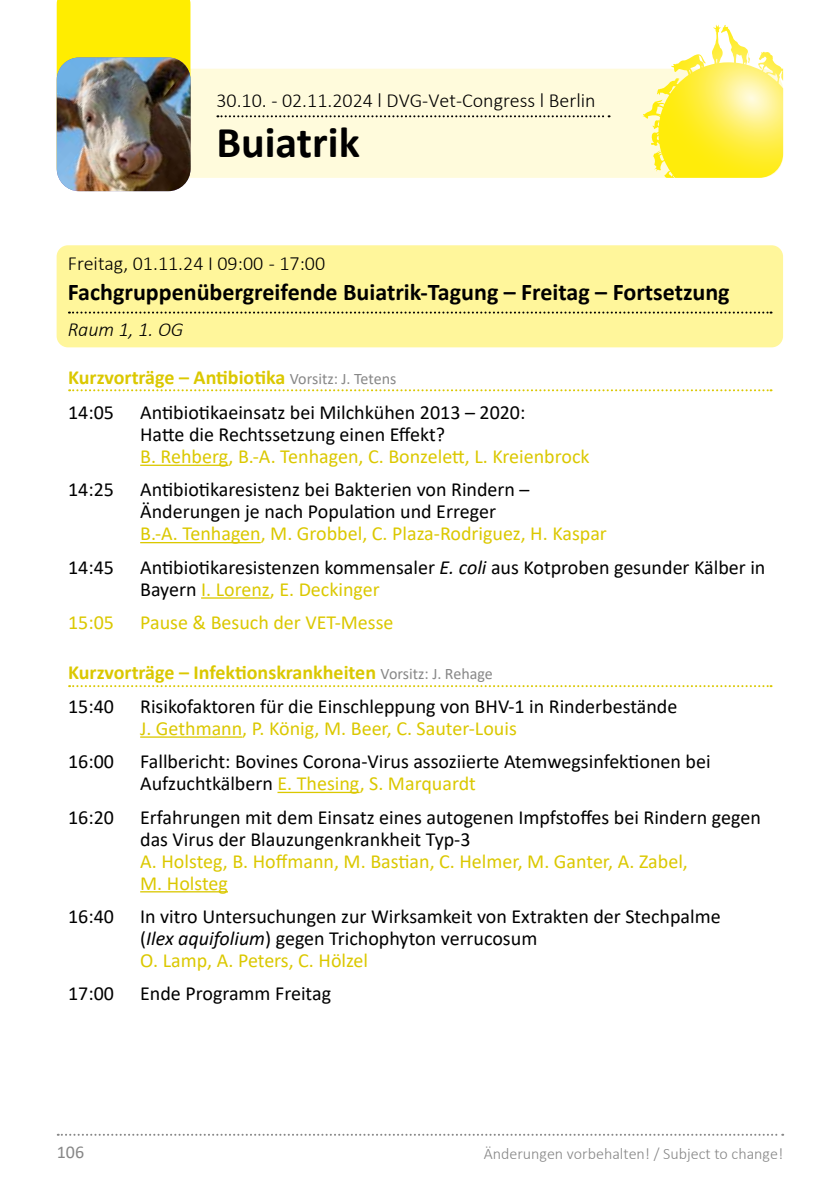
<style>
.page{position:relative;width:840px;height:1191px;background:#fff}
.page>*{position:absolute;margin:0;border:0;box-sizing:border-box;transform-origin:0 0}
.t1{font:700 44px "Calibri";color:#000}
.t2{font:700 24px "Calibri";color:#000}
.t3{font:20px/22px "Calibri";color:#000}
.t4{font:20px/22px "Calibri";color:#dbc800}
.t5{font:700 20px/35.4px "Calibri";color:#dbc800}
.t6{font:300 20px "Calibri";color:#000}
.t7{font:italic 300 20px "Calibri";color:#000}
.t8{font:18px "Calibri";color:#878787}
.t9{font:300 16px "Calibri";color:#878787}
.s1{font-weight:400;font-size:16px;color:#878787}
.s2{font-weight:400;color:#000}
.s3{font-style:italic}
.s4{color:#dbc800}
</style>
<div class="page">
<svg style="left:58px;top:1133px;width:724px;height:2px"></svg>
<div style="left:57px;top:245px;width:725px;height:102px;background:#fff69b;border-radius:11px"></div>
<svg style="left:69px;top:311px;width:702px;height:2px"></svg>
<svg style="left:57px;top:69px;width:725px;height:109px;background:#fef8c4"></svg>
<div style="left:57px;top:0;width:133px;height:57px;background:#ffed00"></div>
<svg style="left:642px;top:25px;width:74px;height:104px"></svg>
<svg style="left:217px;top:115px;width:392px;height:2px"></svg>
<img style="left:57px;top:57px;width:133px;height:134px">
<svg style="left:69px;top:389px;width:702px;height:2px"></svg>
<hr style="left:140px;top:464px;width:88px;height:2px;background:#dbc800">
<hr style="left:140px;top:542px;width:120px;height:1px;background:#dbc800">
<hr style="left:201px;top:597px;width:69px;height:1px;background:#dbc800">
<svg style="left:69px;top:685px;width:702px;height:2px"></svg>
<hr style="left:140px;top:736px;width:102px;height:1px;background:#dbc800">
<hr style="left:277px;top:791px;width:82px;height:2px;background:#dbc800">
<hr style="left:140px;top:891px;width:88px;height:1px;background:#dbc800">
<p class="t6" style="left:216px;top:88px;width:380px">30.10. - 02.11.2024 l DVG-Vet-Congress l Berlin</p>
<h1 class="t1" style="left:216px;top:111px;width:145px">Buiatrik</h1>
<p class="t6" style="left:68px;top:251px;width:258px">Freitag, 01.11.24 I 09:00 - 17:00</p>
<p class="t2" style="left:68px;top:275px;width:662px">Fachgruppenübergreifende Buiatrik-Tagung – Freitag – Fortsetzung</p>
<p class="t7" style="left:68px;top:317px;width:117px">Raum 1, 1. OG</p>
<p class="t5" style="left:68px;top:359px;width:329px">Kurzvorträge – Antibiotika <span class="s1">Vorsitz: J. Tetens<br></span><span class="s2">14:05</span></p>
<p class="t3" style="left:140px;top:401px;width:386px">Antibiotikaeinsatz bei Milchkühen 2013 – 2020:<br>Hatte die Rechtssetzung einen Effekt?</p>
<p class="t4" style="left:140px;top:445px;width:450px">B. Rehberg, B.-A. Tenhagen, C. Bonzelett, L. Kreienbrock</p>
<p class="t3" style="left:68px;top:478px;width:47px">14:25</p>
<p class="t3" style="left:140px;top:478px;width:390px">Antibiotikaresistenz bei Bakterien von Rindern –<br>Änderungen je nach Population und Erreger</p>
<p class="t4" style="left:140px;top:522px;width:468px">B.-A. Tenhagen, M. Grobbel, C. Plaza-Rodriguez, H. Kaspar</p>
<p class="t3" style="left:68px;top:555px;width:47px">14:45</p>
<p class="t3" style="left:140px;top:555px;width:626px">Antibiotikaresistenzen kommensaler <span class="s3">E. coli</span> aus Kotproben gesunder Kälber in<br>Bayern <span class="s4">I. Lorenz, E. Deckinger</span></p>
<p class="t4" style="left:68px;top:611px;width:47px">15:05</p>
<p class="t4" style="left:140px;top:611px;width:255px">Pause &amp; Besuch der VET-Messe</p>
<p class="t5" style="left:68px;top:656px;width:426px;line-height:33.4px">Kurzvorträge – Infektionskrankheiten <span class="s1">Vorsitz: J. Rehage<br></span><span class="s2">15:40</span></p>
<p class="t3" style="left:140px;top:694px;width:538px">Risikofaktoren für die Einschleppung von BHV-1 in Rinderbestände</p>
<p class="t4" style="left:140px;top:716px;width:378px">J. Gethmann, P. König, M. Beer, C. Sauter-Louis</p>
<p class="t3" style="left:68px;top:750px;width:47px">16:00</p>
<p class="t3" style="left:140px;top:750px;width:571px">Fallbericht: Bovines Corona-Virus assoziierte Atemwegsinfektionen bei<br>Aufzuchtkälbern <span class="s4">E. Thesing, S. Marquardt</span></p>
<p class="t3" style="left:68px;top:805px;width:47px">16:20</p>
<p class="t3" style="left:140px;top:805px;width:622px">Erfahrungen mit dem Einsatz eines autogenen Impfstoffes bei Rindern gegen das Virus der Blauzungenkrankheit Typ-3</p>
<p class="t4" style="left:140px;top:849px;width:549px">A. Holsteg, B. Hoffmann, M. Bastian, C. Helmer, M. Ganter, A. Zabel,<br>M. Holsteg</p>
<p class="t3" style="left:68px;top:904px;width:47px">16:40</p>
<p class="t3" style="left:140px;top:904px;width:581px">In vitro Untersuchungen zur Wirksamkeit von Extrakten der Stechpalme (<span class="s3">Ilex aquifolium</span>) gegen Trichophyton verrucosum<br><span class="s4">O. Lamp, A. Peters, C. Hölzel</span></p>
<p class="t3" style="left:68px;top:982px;width:47px">17:00</p>
<p class="t3" style="left:140px;top:982px;width:192px">Ende Programm Freitag</p>
<p class="t8" style="left:57px;top:1139px;width:29px">106</p>
<p class="t9" style="left:483px;top:1143px;width:301px">Änderungen vorbehalten! / Subject to change!</p>
</div>
